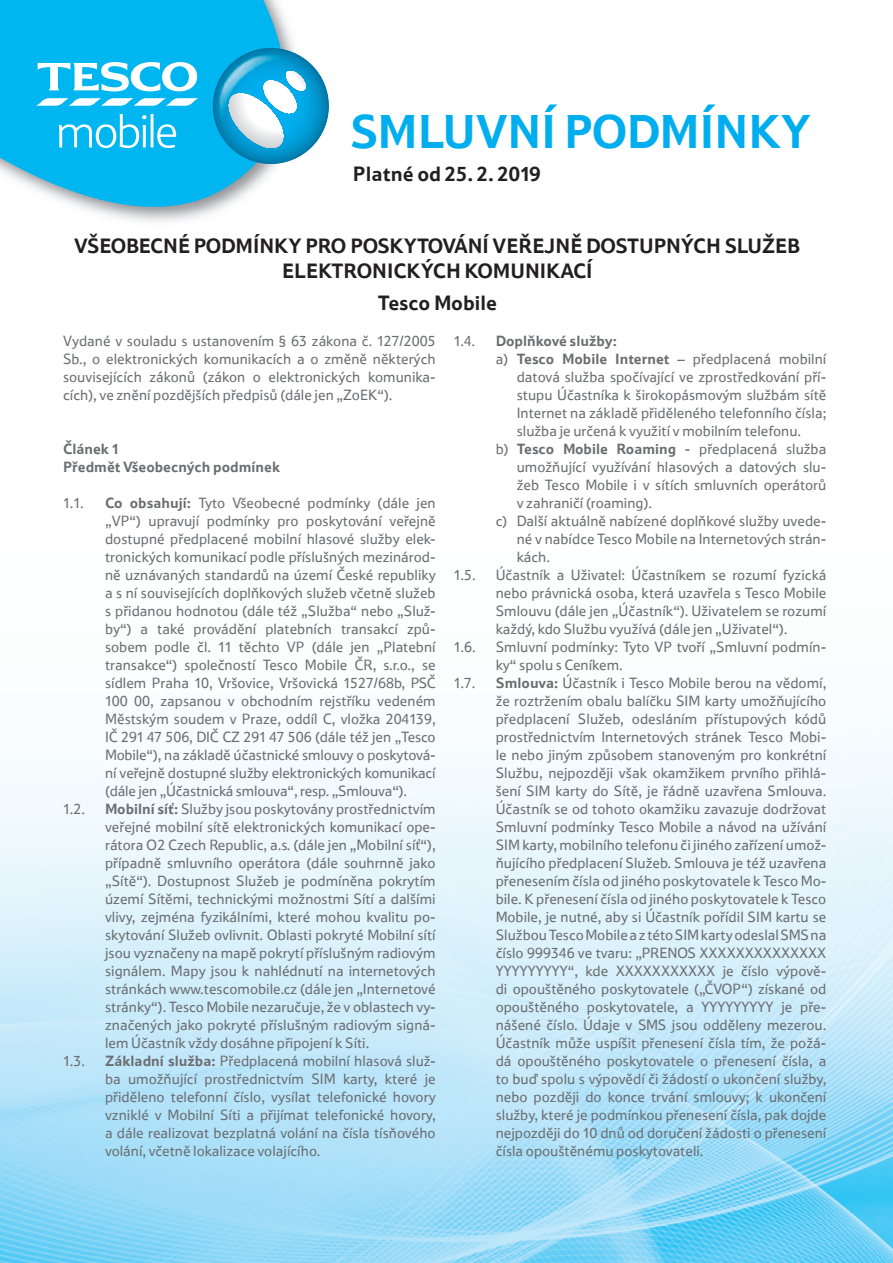
<style>
.page{position:relative;width:893px;height:1263px;background:#fff}
.page>*{position:absolute;margin:0;border:0;box-sizing:border-box;transform-origin:0 0}
.t1{font:700 48px "Tesco OT";color:#00aeef}
.t2{font:700 21px/25.2px "Tesco OT";color:#231f20;text-align:center}
.t3{font:15px/18px "Tesco OT";color:#6c6d70;text-align:justify}
.t4{font:700 15px/18px "Tesco OT";color:#6c6d70}
.s1{font-weight:700}
</style>
<div class="page">
<img style="left:0;top:739px;width:893px;height:524px">
<svg style="left:0;top:0;width:294px;height:222px;fill:#00b6f0"></svg>
<svg style="left:37px;top:62px;width:161px;height:44px"></svg>
<svg style="left:59px;top:114px;width:117px;height:34px"></svg>
<svg style="left:207px;top:48px;width:122px;height:116px"></svg>
<h1 class="t1" style="left:350px;top:101px;width:463px">SMLUVNÍ PODMÍNKY</h1>
<h2 class="t2" style="left:353px;top:161px;width:189px">Platné od 25. 2. 2019</h2>
<h2 class="t2" style="left:74px;top:232px;width:728px">VŠEOBECNÉ PODMÍNKY PRO POSKYTOVÁNÍ VEŘEJNĚ DOSTUPNÝCH SLUŽEB<br>ELEKTRONICKÝCH KOMUNIKACÍ</h2>
<h2 class="t2" style="left:378px;top:290px;width:121px">Tesco Mobile</h2>
<p class="t3" style="left:63px;top:331px;width:374px">Vydané v souladu s ustanovením § 63 zákona č. 127/2005<br>Sb., o elektronických komunikacích a o změně některých souvisejících zákonů (zákon o elektronických komunika&shy;cích), ve znění pozdějších předpisů (dále jen „ZoEK“).</p>
<p class="t4" style="left:63px;top:439px;width:219px">Článek 1<br>Předmět Všeobecných podmínek</p>
<p class="t3" style="left:63px;top:493px;width:22px">1.1.</p>
<p class="t3" style="left:105px;top:493px;width:332px"><span class="s1">Co obsahují:</span> Tyto Všeobecné podmínky (dále jen „VP“) upravují podmínky pro poskytování veřejně dostupné předplacené mobilní hlasové služby elek&shy;tronických komunikací podle příslušných mezinárod&shy;ně uznávaných standardů na území České republiky a s ní souvisejících doplňkových služeb včetně služeb s přidanou hodnotou (dále též „Služba“ nebo „Služ&shy;by“) a také provádění platebních transakcí způ&shy;sobem podle čl. 11 těchto VP (dále jen „Platební transakce“) společností Tesco Mobile ČR, s.r.o., se sídlem Praha 10, Vršovice, Vršovická 1527/68b, PSČ 100 00, zapsanou v obchodním rejstříku vedeném Městským soudem v Praze, oddíl C, vložka 204139, IČ 291 47 506, DIČ CZ 291 47 506 (dále též jen „Tesco Mobile“), na základě účastnické smlouvy o poskytová&shy;ní veřejně dostupné služby elektronických komunikací (dále jen „Účastnická smlouva“, resp. „Smlouva“).</p>
<p class="t3" style="left:63px;top:799px;width:24px">1.2.</p>
<p class="t3" style="left:105px;top:799px;width:332px"><span class="s1">Mobilní síť:</span> Služby jsou poskytovány prostřednictvím veřejné mobilní sítě elektronických komunikací ope&shy;rátora O2 Czech Republic, a.s. (dále jen „Mobilní síť“), případně smluvního operátora (dále souhrnně jako „Sítě“). Dostupnost Služeb je podmíněna pokrytím území Sítěmi, technickými možnostmi Sítí a dalšími vlivy, zejména fyzikálními, které mohou kvalitu po&shy;skytování Služeb ovlivnit. Oblasti pokryté Mobilní sítí jsou vyznačeny na mapě pokrytí příslušným radiovým signálem. Mapy jsou k nahlédnutí na internetových stránkách www.tescomobile.cz (dále jen „Internetové stránky“). Tesco Mobile nezaručuje, že v oblastech vy&shy;značených jako pokryté příslušným radiovým signá&shy;lem Účastník vždy dosáhne připojení k Síti.</p>
<p class="t3" style="left:63px;top:1051px;width:24px">1.3.</p>
<p class="t3" style="left:105px;top:1051px;width:332px"><span class="s1">Základní služba:</span> Předplacená mobilní hlasová služ&shy;ba umožňující prostřednictvím SIM karty, které je přiděleno telefonní číslo, vysílat telefonické hovory vzniklé v Mobilní Síti a přijímat telefonické hovory, a dále realizovat bezplatná volání na čísla tísňového volání, včetně lokalizace volajícího.</p>
<p class="t3" style="left:454px;top:332px;width:23px">1.4.</p>
<p class="t4" style="left:496px;top:331px;width:123px">Doplňkové služby:</p>
<p class="t3" style="left:496px;top:350px;width:332px">a) <span class="s1">Tesco Mobile Internet</span> – předplacená mobilní</p>
<p class="t3" style="left:517px;top:368px;width:311px">datová služba spočívající ve zprostředkování pří-</p>
<p class="t3" style="left:517px;top:386px;width:311px">stupu Účastníka k širokopásmovým službám sítě</p>
<p class="t3" style="left:517px;top:404px;width:311px">Internet na základě přiděleného telefonního čísla;</p>
<p class="t3" style="left:517px;top:422px;width:286px">služba je určená k využití v mobilním telefonu.</p>
<p class="t3" style="left:496px;top:440px;width:332px">b) <span class="s1">Tesco Mobile Roaming</span> - předplacená služba</p>
<p class="t3" style="left:517px;top:458px;width:311px">umožňující využívání hlasových a datových slu-</p>
<p class="t3" style="left:517px;top:476px;width:311px">žeb Tesco Mobile i v sítích smluvních operátorů</p>
<p class="t3" style="left:517px;top:494px;width:137px">v zahraničí (roaming).</p>
<p class="t3" style="left:496px;top:512px;width:332px">c) Další aktuálně nabízené doplňkové služby uvede-</p>
<p class="t3" style="left:517px;top:530px;width:311px">né v nabídce Tesco Mobile na Internetových strán-</p>
<p class="t3" style="left:517px;top:548px;width:35px">kách.</p>
<p class="t3" style="left:454px;top:566px;width:24px">1.5.</p>
<p class="t3" style="left:496px;top:566px;width:332px">Účastník a Uživatel: Účastníkem se rozumí fyzická nebo právnická osoba, která uzavřela s Tesco Mobile Smlouvu (dále jen „Účastník“). Uživatelem se rozumí každý, kdo Službu využívá (dále jen „Uživatel“).</p>
<p class="t3" style="left:454px;top:638px;width:24px">1.6.</p>
<p class="t3" style="left:496px;top:638px;width:332px">Smluvní podmínky: Tyto VP tvoří „Smluvní podmín&shy;ky“ spolu s Ceníkem.</p>
<p class="t3" style="left:454px;top:674px;width:23px">1.7.</p>
<p class="t3" style="left:496px;top:674px;width:332px"><span class="s1">Smlouva:</span> Účastník i Tesco Mobile berou na vědomí, že roztržením obalu balíčku SIM karty umožňujícího předplacení Služeb, odesláním přístupových kódů prostřednictvím Internetových stránek Tesco Mobi&shy;le nebo jiným způsobem stanoveným pro konkrétní Službu, nejpozději však okamžikem prvního přihlá&shy;šení SIM karty do Sítě, je řádně uzavřena Smlouva.<br>Účastník se od tohoto okamžiku zavazuje dodržovat Smluvní podmínky Tesco Mobile a návod na užívání SIM karty, mobilního telefonu či jiného zařízení umož&shy;ňujícího předplacení Služeb. Smlouva je též uzavřena přenesením čísla od jiného poskytovatele k Tesco Mo&shy;bile. K přenesení čísla od jiného poskytovatele k Tesco Mobile, je nutné, aby si Účastník pořídil SIM kartu se Službou Tesco Mobile a z této SIM karty odeslal SMS na číslo 999346 ve tvaru: „PRENOS XXXXXXXXXXXXXX YYYYYYYYY“, kde XXXXXXXXXXX je číslo výpově&shy;di opouštěného poskytovatele („ČVOP“) získané od opouštěného poskytovatele, a YYYYYYYYY je pře&shy;nášené číslo. Údaje v SMS jsou odděleny mezerou.<br>Účastník může uspíšit přenesení čísla tím, že požá&shy;dá opouštěného poskytovatele o přenesení čísla, a to buď spolu s výpovědí či žádostí o ukončení služby, nebo později do konce trvání smlouvy; k ukončení služby, které je podmínkou přenesení čísla, pak dojde nejpozději do 10 dnů od doručení žádosti o přenesení čísla opouštěnému poskytovateli.</p>
</div>
